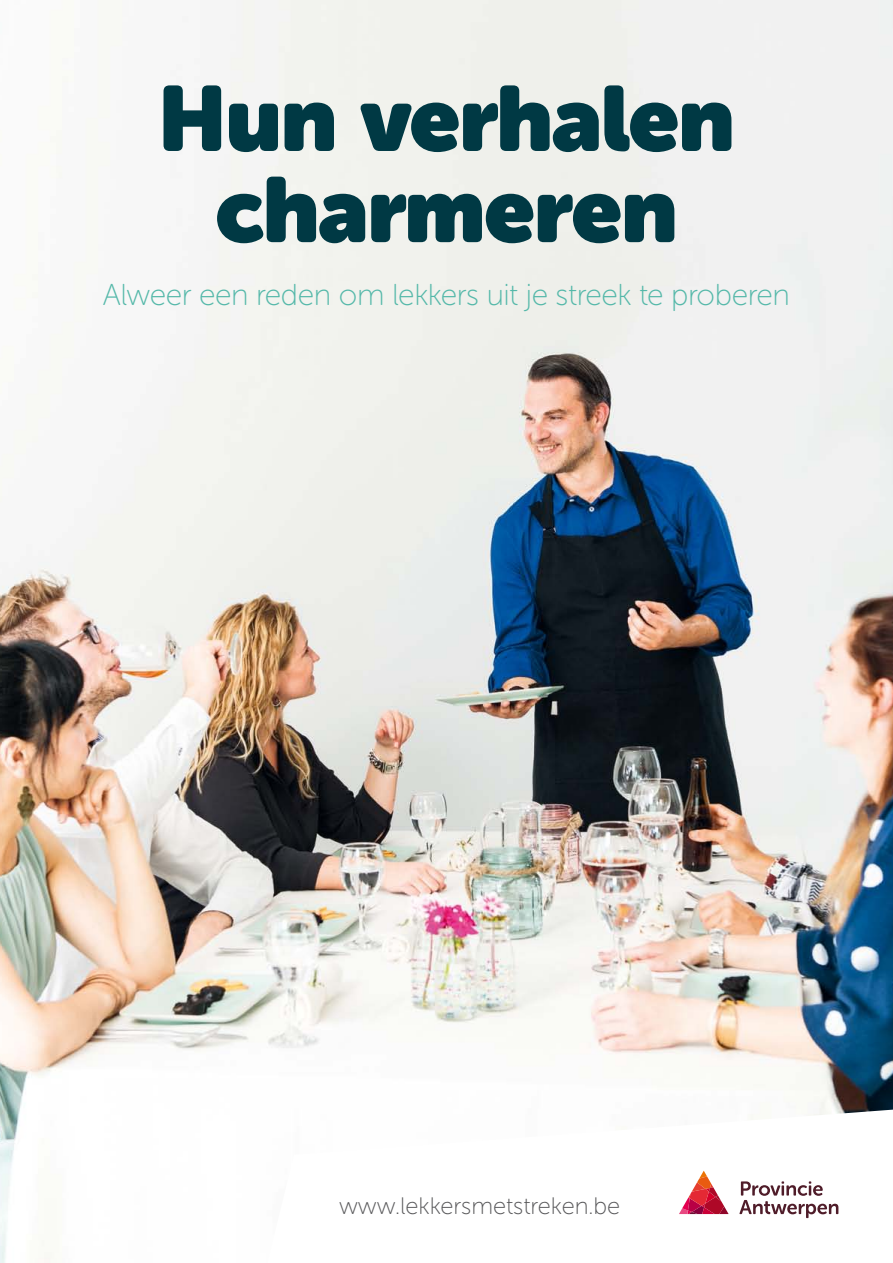
<style>
.page{position:relative;width:893px;height:1263px;background:#fff}
.page>*{position:absolute;margin:0;border:0;box-sizing:border-box;transform-origin:0 0}
.t1{font:91.2px/91.2px "Museo Sans Rounded";letter-spacing:-.01em;color:#003944;text-align:center}
.t2{font:30.15px "Museo Sans Rounded 100";letter-spacing:-.015em;color:#54b8a9}
.t3{font:23.85px "Museo Sans Rounded 100";color:#58585a}
</style>
<div class="page">
<img style="left:0;top:0;width:893px;height:1263px">
<svg style="left:267px;top:1109px;width:626px;height:154px"></svg>
<svg style="left:739px;top:1181px;width:99px;height:37px"></svg>
<svg style="left:679px;top:1171px;width:50px;height:43px"></svg>
<svg style="left:0;top:1256px;width:2px;height:7px"></svg>
<svg style="left:891px;top:1256px;width:2px;height:7px"></svg>
<h1 class="t1" style="left:159px;top:74px;width:577px">Hun verhalen charmeren</h1>
<p class="t2" style="left:103px;top:278px;width:689px">Alweer een reden om lekkers uit je streek te proberen</p>
<p class="t3" style="left:339px;top:1193px;width:283px">www.lekkersmetstreken.be</p>
</div>
